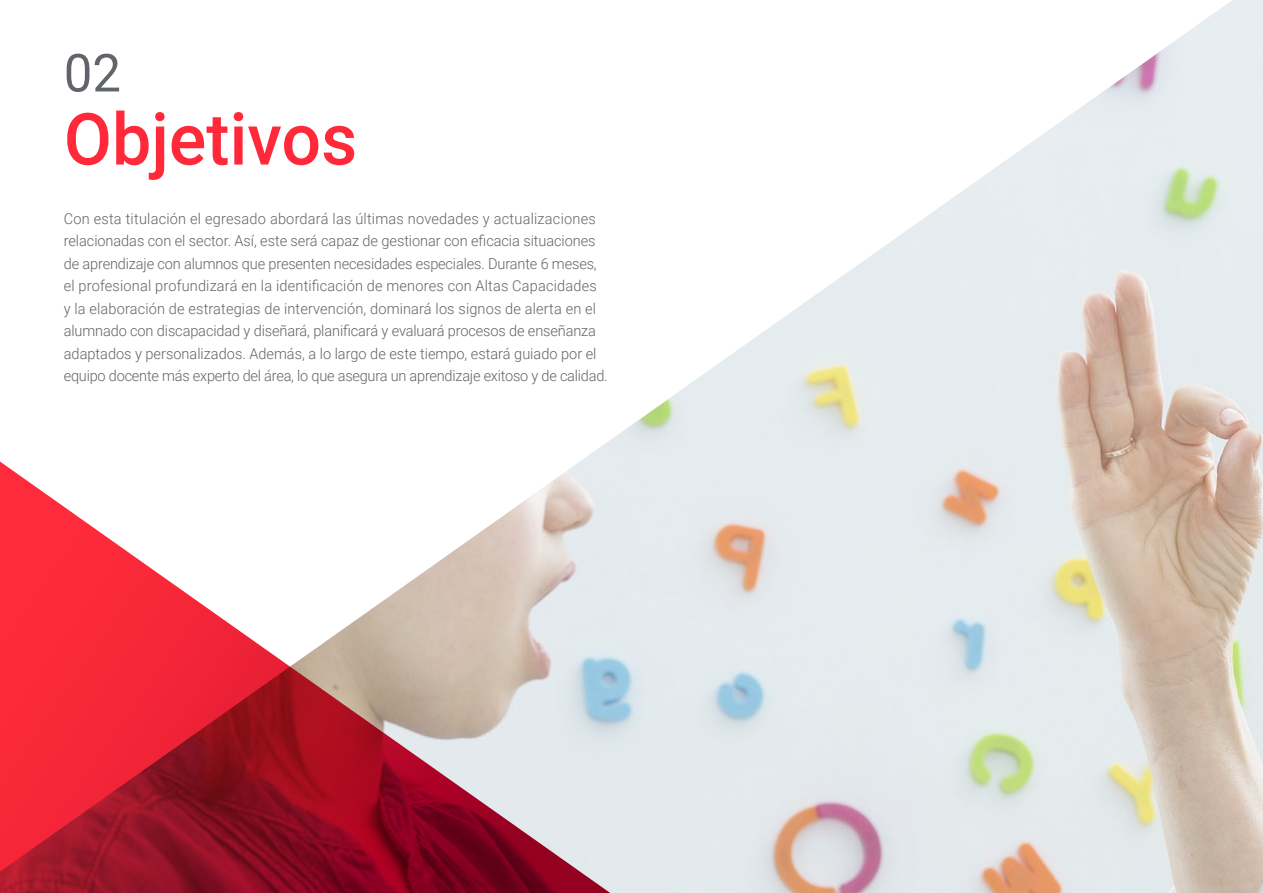
<style>
.page{position:relative;width:1263px;height:893px;background:#fff}
.page>*{position:absolute;margin:0;border:0;box-sizing:border-box;transform-origin:0 0}
.t1{font:500 72px "Roboto";color:#ff293a}
.t2{font:52.5px "Roboto";color:#61646a}
.t3{font:300 15px/22.5px "Roboto";letter-spacing:-.005em;color:#61646a}
</style>
<div class="page">
<img style="left:602px;top:0;width:661px;height:893px">
<svg style="left:0;top:446px;width:640px;height:447px"></svg>
<h2 class="t2" style="left:64px;top:36px;width:59px">02</h2>
<h1 class="t1" style="left:64px;top:89px;width:295px">Objetivos</h1>
<p class="t3" style="left:64px;top:207px;width:545px">Con esta titulación el egresado abordará las últimas novedades y actualizaciones relacionadas con el sector. Así, este será capaz de gestionar con eficacia situaciones de aprendizaje con alumnos que presenten necesidades especiales. Durante 6 meses, el profesional profundizará en la identificación de menores con Altas Capacidades<br>y la elaboración de estrategias de intervención, dominará los signos de alerta en el alumnado con discapacidad y diseñará, planificará y evaluará procesos de enseñanza adaptados y personalizados. Además, a lo largo de este tiempo, estará guiado por el equipo docente más experto del área, lo que asegura un aprendizaje exitoso y de calidad.</p>
</div>
